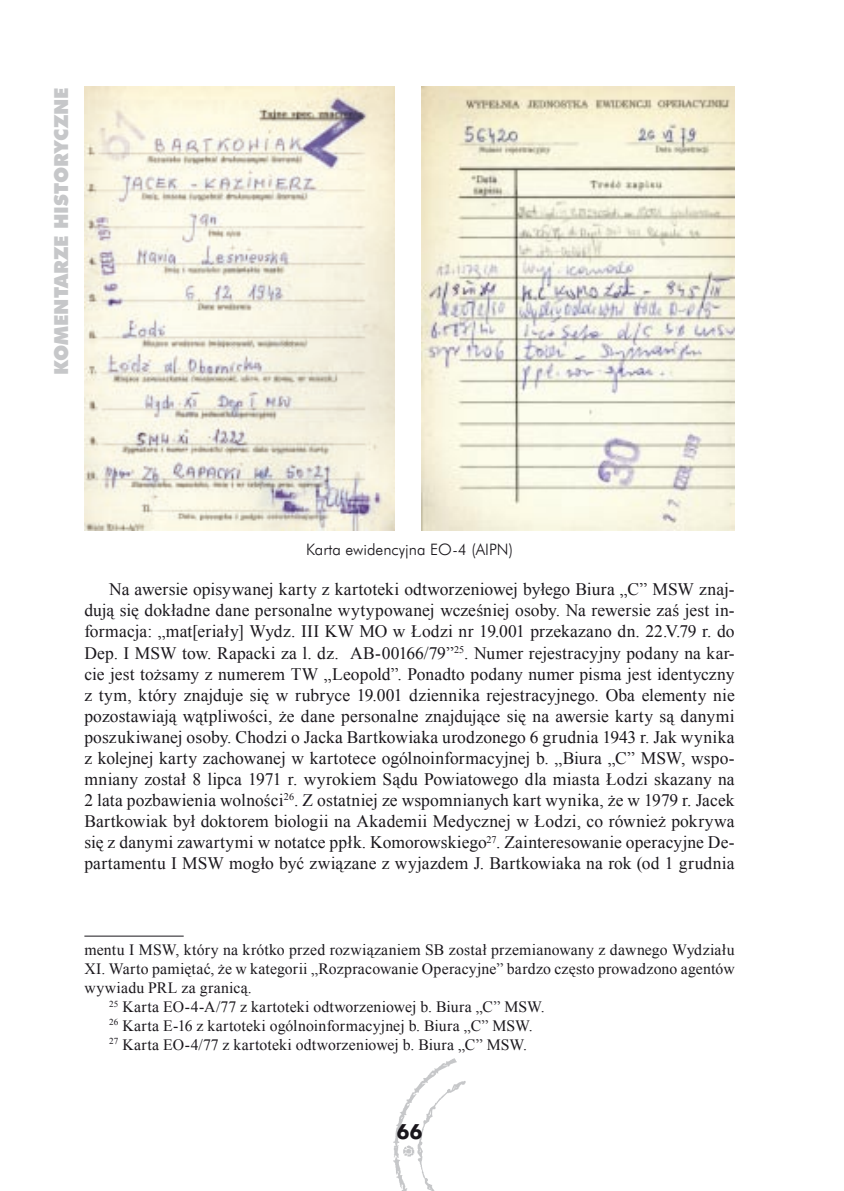
<style>
.page{position:relative;width:844px;height:1191px;background:#fff}
.page>*{position:absolute;margin:0;border:0;box-sizing:border-box;transform-origin:0 0}
.t1{font:700 21px "Futura EU";color:#1a171c}
.t2{font:19.25px "Futura X Blk EU";color:#c6c7c9}
.t3{font:17.5px/21.2px "Times New Roman";letter-spacing:.01em;color:#1a171c;text-align:justify}
.t4{font:15.75px "Times New Roman";letter-spacing:.015em;color:#1a171c}
.t5{font:15.75px "Futura Lt EU";color:#1a171c}
</style>
<div class="page">
<img style="left:393px;top:1058px;width:72px;height:133px">
<hr style="left:84px;top:935px;width:100px;height:1px;background:#1a171c">
<img style="left:84px;top:87px;width:310px;height:444px">
<img style="left:421px;top:87px;width:313px;height:444px">
<p class="t2" style="left:49px;top:375px;width:287px;rotate:-90deg">komentarze historyczne</p>
<p class="t5" style="left:306px;top:540px;width:208px">Karta ewidencyjna EO-4 (AIPN)</p>
<p class="t3" style="left:84px;top:578px;width:651px;text-indent:25px">Na awersie opisywanej karty z kartoteki odtworzeniowej byłego Biura „C” MSW znaj&shy;dują się dokładne dane personalne wytypowanej wcześniej osoby. Na rewersie zaś jest in&shy;formacja: „mat[eriały] Wydz. III KW MO w Łodzi nr 19.001 przekazano dn. 22.V.79 r. do Dep. I MSW tow. Rapacki za l. dz. AB-00166/79”<sup>25</sup>. Numer rejestracyjny podany na kar&shy;cie jest tożsamy z numerem TW „Leopold”. Ponadto podany numer pisma jest identyczny z tym, który znajduje się w rubryce 19.001 dziennika rejestracyjnego. Oba elementy nie pozostawiają wątpliwości, że dane personalne znajdujące się na awersie karty są danymi poszukiwanej osoby. Chodzi o Jacka Bartkowiaka urodzonego 6 grudnia 1943 r. Jak wynika z kolejnej karty zachowanej w kartotece ogólnoinformacyjnej b. „Biura „C” MSW, wspo&shy;mniany został 8 lipca 1971 r. wyrokiem Sądu Powiatowego dla miasta Łodzi skazany na 2 lata pozbawienia wolności<sup>26</sup>. Z ostatniej ze wspomnianych kart wynika, że w 1979 r. Jacek Bartkowiak był doktorem biologii na Akademii Medycznej w Łodzi, co również pokrywa się z danymi zawartymi w notatce ppłk. Komorowskiego<sup>27</sup>. Zainteresowanie operacyjne De&shy;partamentu I MSW mogło być związane z wyjazdem J. Bartkowiaka na rok (od 1 grudnia</p>
<p class="t4" style="left:84px;top:939px;width:651px">mentu I MSW, który na krótko przed rozwiązaniem SB został przemianowany z dawnego Wydziału</p>
<p class="t4" style="left:84px;top:958px;width:651px">XI. Warto pamiętać, że w kategorii „Rozpracowanie Operacyjne” bardzo często prowadzono agentów</p>
<p class="t4" style="left:84px;top:977px;width:169px">wywiadu PRL za granicą.</p>
<p class="t4" style="left:109px;top:996px;width:437px"><sup>25</sup> Karta EO-4-A/77 z kartoteki odtworzeniowej b. Biura „C” MSW.</p>
<p class="t4" style="left:109px;top:1014px;width:425px"><sup>26</sup> Karta E-16 z kartoteki ogólnoinformacyjnej b. Biura „C” MSW.</p>
<p class="t4" style="left:109px;top:1033px;width:419px"><sup>27</sup> Karta EO-4/77 z kartoteki odtworzeniowej b. Biura „C” MSW.</p>
<p class="t1" style="left:396px;top:1118px;width:14px">66</p>
</div>
